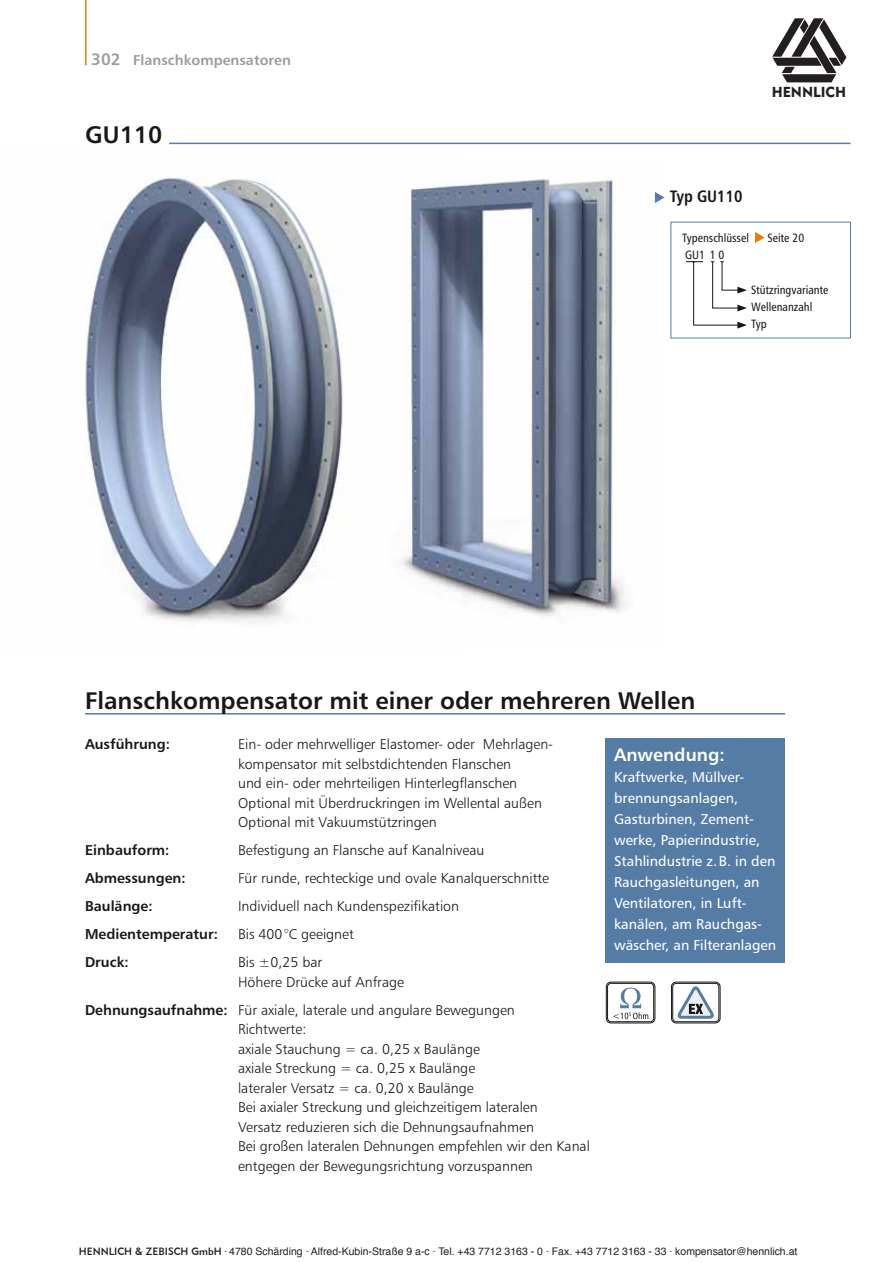
<style>
.page{position:relative;width:893px;height:1263px;background:#fff}
.page>*{position:absolute;margin:0;border:0;box-sizing:border-box;transform-origin:0 0}
.t1{font:24px "Humanist 777 BT Bold B";color:#181716}
.t2{font:18px "Humanist 777 BT Bold B";color:#fff}
.t3{font:16.5px "Humanist 777 BT Bold Condensed B";color:#181716}
.t4{font:14.25px/19.5px "Humanist 777 BT Light B";color:#181716}
.t5{font:14.25px/21px "Humanist 777 BT Roman B";color:#fff}
.t6{font:14.25px "Humanist 777 BT Bold B";color:#181716}
.t7{font:14.25px "Humanist 777 BT Bold B";color:#9c9c9d}
.t8{font:14.25px "Geometric 415 BT Black A";color:#231f20}
.t9{font:12px/17.2px "Humanist 777 BT Roman Condensed B";color:#181716}
.t10{font:10.5px "Helvetica";color:#231f20}
.s1{font-size:16.5px}
.s2{font-family:"Humanist 777 BT Bold B"}
.s3{font-family:"Geometric 415 BT Medium A"}
</style>
<div class="page">
<hr style="left:85px;top:0;width:2px;height:65px;background:#ef7c00">
<img style="left:85px;top:144px;width:377px;height:479px">
<hr style="left:169px;top:143px;width:681px;height:1px;background:#557ca5">
<img style="left:385px;top:163px;width:270px;height:460px">
<svg style="left:755px;top:232px;width:10px;height:11px"></svg>
<svg style="left:686px;top:261px;width:61px;height:68px"></svg>
<div style="left:671px;top:982px;width:49px;height:41px;border:1px solid #181716;border-radius:5px"></div>
<div style="left:673px;top:983px;width:46px;height:39px;border:1px solid #181716;border-radius:4px"></div>
<svg style="left:676px;top:986px;width:38px;height:38px"></svg>
<div style="left:606px;top:982px;width:49px;height:41px;border:1px solid #181716;border-radius:5px"></div>
<div style="left:607px;top:983px;width:47px;height:39px;border:1px solid #181716;border-radius:4px"></div>
<svg style="left:613px;top:987px;width:35px;height:32px"></svg>
<hr style="left:85px;top:713px;width:700px;height:1px;background:#557ca5">
<div style="left:606px;top:738px;width:179px;height:224px;background:#557ca5"></div>
<svg style="left:655px;top:192px;width:10px;height:11px"></svg>
<svg style="left:772px;top:18px;width:74px;height:64px"></svg>
<p class="t7" style="left:91px;top:51px;width:201px"><span class="s1">302</span> Flanschkompensatoren</p>
<h1 class="t1" style="left:85px;top:120px;width:79px">GU110</h1>
<p class="t8" style="left:772px;top:83px;width:76px">HENNLICH</p>
<p class="t3" style="left:670px;top:186px;width:74px">Typ GU110</p>
<p class="t9" style="left:682px;top:229px;width:68px">Typenschlüssel</p>
<p class="t9" style="left:768px;top:229px;width:38px">Seite 20</p>
<p class="t9" style="left:685px;top:246px;width:41px">GU1 1 0</p>
<p class="t9" style="left:751px;top:281px;width:79px">Stützringvariante<br>Wellenanzahl<br>Typ</p>
<h1 class="t1" style="left:85px;top:685px;width:612px">Flanschkompensator mit einer oder mehreren Wellen</h1>
<p class="t6" style="left:85px;top:735px;width:86px">Ausführung:</p>
<p class="t4" style="left:238px;top:734px;width:317px">Ein- oder mehrwelliger Elastomer- oder Mehrlagen&shy;kompensator mit selbstdichtenden Flanschen<br>und ein- oder mehrteiligen Hinterlegflanschen Optional mit Überdruckringen im Wellental außen Optional mit Vakuumstützringen</p>
<p class="t6" style="left:85px;top:841px;width:86px">Einbauform:</p>
<p class="t4" style="left:238px;top:840px;width:248px">Befestigung an Flansche auf Kanalniveau</p>
<p class="t6" style="left:85px;top:869px;width:102px">Abmessungen:</p>
<p class="t4" style="left:238px;top:868px;width:313px">Für runde, rechteckige und ovale Kanalquerschnitte</p>
<p class="t6" style="left:85px;top:897px;width:69px">Baulänge:</p>
<p class="t4" style="left:238px;top:896px;width:223px">Individuell nach Kundenspezifikation</p>
<p class="t6" style="left:85px;top:925px;width:134px">Medientemperatur:</p>
<p class="t4" style="left:238px;top:924px;width:117px">Bis 400°C geeignet</p>
<p class="t6" style="left:85px;top:953px;width:45px">Druck:</p>
<p class="t4" style="left:238px;top:952px;width:167px">Bis ±0,25 bar<br>Höhere Drücke auf Anfrage</p>
<p class="t4" style="left:238px;top:1000px;width:353px;text-indent:-153px"><span class="s2">Dehnungsaufnahme:</span> Für axiale, laterale und angulare Bewegungen<br>Richtwerte:<br>axiale Stauchung = ca. 0,25 x Baulänge<br>axiale Streckung = ca. 0,25 x Baulänge<br>lateraler Versatz = ca. 0,20 x Baulänge<br>Bei axialer Streckung und gleichzeitigem lateralen<br>Versatz reduzieren sich die Dehnungsaufnahmen<br>Bei großen lateralen Dehnungen empfehlen wir den Kanal entgegen der Bewegungsrichtung vorzuspannen</p>
<p class="t2" style="left:614px;top:744px;width:112px">Anwendung:</p>
<p class="t5" style="left:614px;top:767px;width:164px">Kraftwerke, Müllver&shy;brennungsanlagen,<br>Gasturbinen, Zement&shy;werke, Papierindustrie,<br>Stahlindustrie z.B. in den<br>Rauchgasleitungen, an<br>Ventilatoren, in Luft&shy;kanälen, am Rauchgas&shy;wäscher, an Filteranlagen</p>
<p class="t10" style="left:79px;top:1247px;width:720px"><span class="s3">HENNLICH &amp; ZEBISCH GmbH</span> <sup>.</sup> 4780 Schärding . Alfred-Kubin-Straße 9 a-c . Tel. +43 7712 3163 - 0 . Fax. +43 7712 3163 - 33 . kompensator@hennlich.at</p>
</div>
